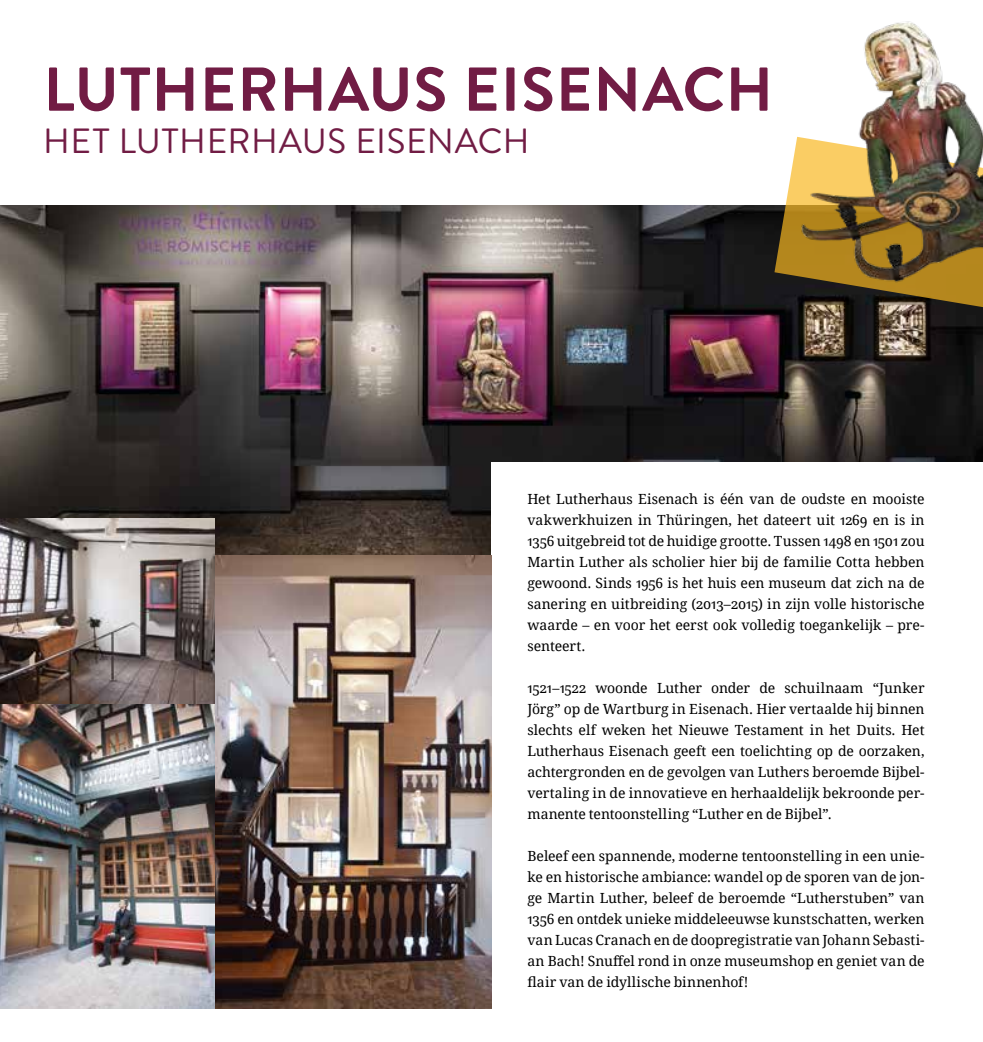
<style>
.page{position:relative;width:983px;height:1042px;background:#fff}
.page>*{position:absolute;margin:0;border:0;box-sizing:border-box;transform-origin:0 0}
.t1{font:700 61.77px "Brandon Grotesque";letter-spacing:.015em;color:#711c44}
.t2{font:35px "Brandon Grotesque";letter-spacing:.015em;color:#711c44}
.t3{font:14px/21px "Droid Serif Pro";letter-spacing:-.005em;color:#000;text-align:justify}
</style>
<div class="page">
<img style="left:0;top:206px;width:982px;height:350px">
<div style="left:491px;top:462px;width:491px;height:580px;background:#fff"></div>
<img style="left:215px;top:556px;width:276px;height:452px">
<img style="left:0;top:518px;width:215px;height:187px">
<img style="left:0;top:705px;width:215px;height:303px">
<svg style="left:774px;top:137px;width:208px;height:174px;background:#7a6843"></svg>
<img style="left:798px;top:21px;width:184px;height:264px">
<h1 class="t1" style="left:43px;top:46px;width:731px">LUTHERHAUS EISENACH</h1>
<h2 class="t2" style="left:43px;top:117px;width:488px">HET LUTHERHAUS EISENACH</h2>
<p class="t3" style="left:527px;top:488px;width:398px">Het Lutherhaus Eisenach is één van de oudste en mooiste vakwerkhuizen in Thüringen, het dateert uit 1269 en is in 1356 uitgebreid tot de huidige grootte. Tussen 1498 en 1501 zou Martin Luther als scholier hier bij de familie Cotta hebben gewoond. Sinds 1956 is het huis een museum dat zich na de sanering en uitbreiding (2013–2015) in zijn volle historische waarde – en voor het eerst ook volledig toegankelijk – pre&shy;senteert.</p>
<p class="t3" style="left:527px;top:677px;width:398px">1521–1522 woonde Luther onder de schuilnaam “Junker Jörg” op de Wartburg in Eisenach. Hier vertaalde hij binnen slechts elf weken het Nieuwe Testament in het Duits. Het Lutherhaus Eisenach geeft een toelichting op de oorzaken, achtergronden en de gevolgen van Luthers beroemde Bijbel&shy;vertaling in de innovatieve en herhaaldelijk bekroonde per&shy;manente tentoonstelling “Luther en de Bijbel”.</p>
<p class="t3" style="left:527px;top:845px;width:398px">Beleef een spannende, moderne tentoonstelling in een unie&shy;ke en historische ambiance: wandel op de sporen van de jon&shy;ge Martin Luther, beleef de beroemde “Lutherstuben” van 1356 en ontdek unieke middeleeuwse kunstschatten, werken van Lucas Cranach en de doopregistratie van Johann Sebasti&shy;an Bach! Snuffel rond in onze museumshop en geniet van de flair van de idyllische binnenhof!</p>
</div>
